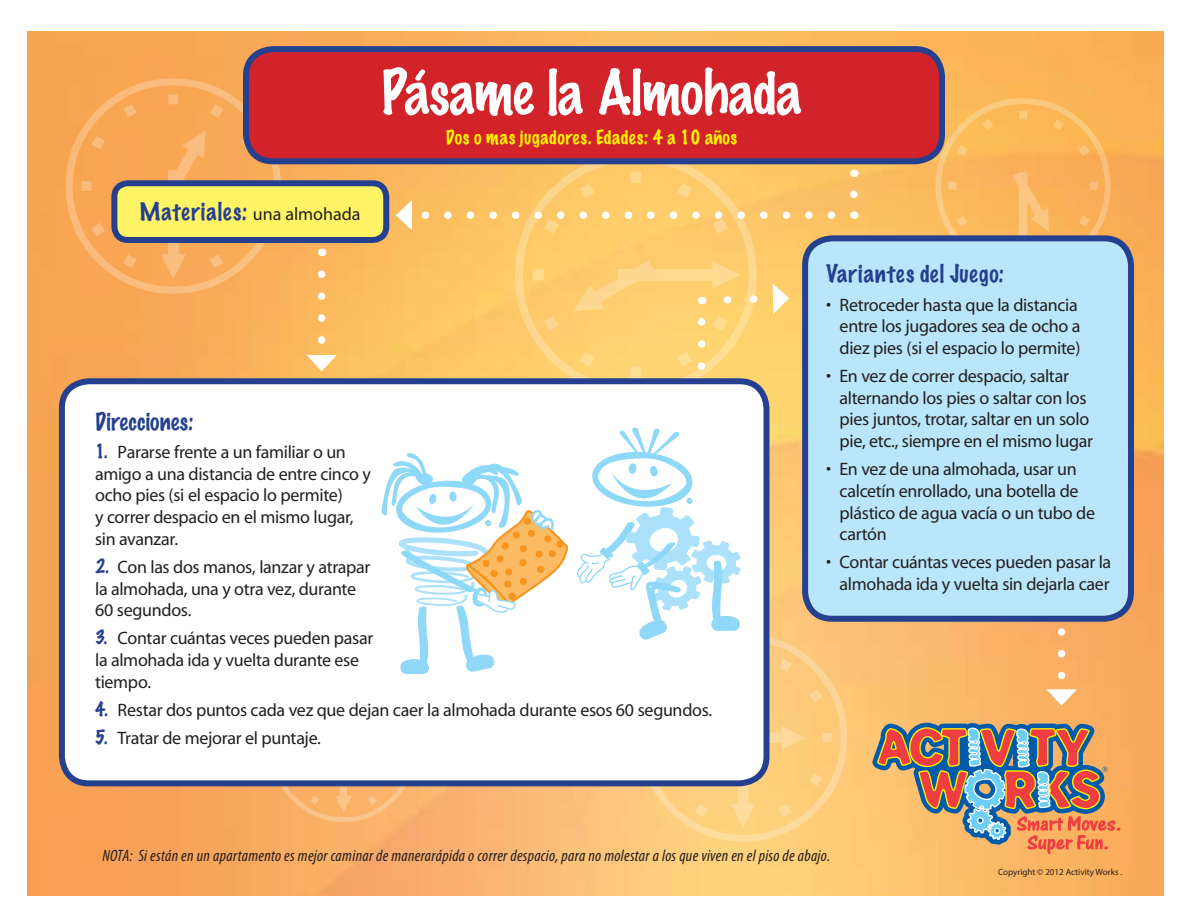
<style>
.page{position:relative;width:1188px;height:918px;background:#fff}
.page>*{position:absolute;margin:0;border:0;box-sizing:border-box;transform-origin:0 0}
.t1{font:100 55.5px "Marker Felt";letter-spacing:-.01em;color:#fff}
.t2{font:100 22.5px "Marker Felt";letter-spacing:.025em;color:#25408f}
.t3{font:100 22.5px "Marker Felt";letter-spacing:.045em;color:#25408f}
.t4{font:18px/21.6px "Myriad";letter-spacing:-.02em;color:#231f20}
.t5{font:100 18px "Marker Felt";letter-spacing:.03em;color:#fff200}
.t6{font:italic condensed 16.5px "Myriad Pro";letter-spacing:.02em;color:#231f20}
.t7{font:9px "Myriad";color:#231f20}
.s1{font-family:"Myriad";font-weight:400;font-size:18px;color:#231f20}
.s2{font-family:"Marker Felt";font-weight:100;color:#25408f}
</style>
<div class="page">
<img style="left:28px;top:32px;width:1136px;height:864px">
<svg style="left:873px;top:723px;width:247px;height:131px;background:#b79176"></svg>
<svg style="left:307px;top:274px;width:30px;height:97px;background:#fbc273"></svg>
<svg style="left:757px;top:283px;width:32px;height:31px"></svg>
<svg style="left:1046px;top:622px;width:31px;height:84px;background:#fab979"></svg>
<div style="left:114px;top:183px;width:272px;height:57px;background:#fff465;border-radius:14px"></div>
<div style="left:111px;top:180px;width:278px;height:63px;border:6px solid #25408f;border-radius:14px"></div>
<div style="left:246px;top:49px;width:696px;height:112px;background:#d2232a;border-radius:27px"></div>
<div style="left:243px;top:46px;width:702px;height:118px;border:6px solid #25408f;border-radius:27px"></div>
<div style="left:805px;top:238px;width:326px;height:381px;background:#b9e6fa;border-radius:27px"></div>
<div style="left:802px;top:235px;width:332px;height:387px;border:6px solid #25408f;border-radius:27px"></div>
<div style="left:62px;top:381px;width:704px;height:402px;background:#fff;border-radius:27px"></div>
<div style="left:59px;top:378px;width:710px;height:408px;border:6px solid #25408f;border-radius:27px"></div>
<svg style="left:850px;top:194px;width:8px;height:11px"></svg>
<svg style="left:396px;top:200px;width:435px;height:30px;background:#fcc772"></svg>
<svg style="left:511px;top:157px;width:246px;height:234px;background:#f2c673"></svg>
<svg style="left:639px;top:630px;width:208px;height:212px;background:#f4cc8c"></svg>
<svg style="left:66px;top:75px;width:215px;height:219px"></svg>
<svg style="left:935px;top:95px;width:176px;height:147px;background:#eead5a"></svg>
<svg style="left:272px;top:427px;width:469px;height:395px"></svg>
<p class="t3" style="left:140px;top:197px;width:223px">Materiales: <span class="s1">una almohada</span></p>
<h1 class="t1" style="left:381px;top:55px;width:422px">Pásame la Almohada</h1>
<p class="t5" style="left:446px;top:124px;width:293px">Dos o mas jugadores. Edades: 4 a 10 años</p>
<p class="t2" style="left:95px;top:406px;width:100px">Direcciones:</p>
<p class="t4" style="left:95px;top:442px;width:277px"><span class="s2">1.</span> Pararse frente a un familiar o un amigo a una distancia de entre cinco y ocho pies (si el espacio lo permite)<br>y correr despacio en el mismo lugar, sin avanzar.</p>
<p class="t4" style="left:95px;top:557px;width:277px"><span class="s2">2.</span> Con las dos manos, lanzar y atrapar la almohada, una y otra vez, durante<br>60 segundos.</p>
<p class="t4" style="left:95px;top:628px;width:280px"><span class="s2">3.</span> Contar cuántas veces pueden pasar la almohada ida y vuelta durante ese tiempo.</p>
<p class="t4" style="left:95px;top:700px;width:619px"><span class="s2">4.</span> Restar dos puntos cada vez que dejan caer la almohada durante esos 60 segundos.</p>
<p class="t4" style="left:95px;top:728px;width:227px"><span class="s2">5.</span> Tratar de mejorar el puntaje.</p>
<p class="t2" style="left:826px;top:258px;width:179px">Variantes del Juego:</p>
<p class="t4" style="left:840px;top:295px;width:243px;text-indent:-14px">• Retroceder hasta que la distancia entre los jugadores sea de ocho a diez pies (si el espacio lo permite)</p>
<p class="t4" style="left:840px;top:366px;width:255px;text-indent:-14px">• En vez de correr despacio, saltar alternando los pies o saltar con los pies juntos, trotar, saltar en un solo pie, etc., siempre en el mismo lugar</p>
<p class="t4" style="left:840px;top:459px;width:257px;text-indent:-14px">• En vez de una almohada, usar un calcetín enrollado, una botella de plástico de agua vacía o un tubo de cartón</p>
<p class="t4" style="left:826px;top:552px;width:287px;text-align:right">• Contar cuántas veces pueden pasar la almohada ida y vuelta sin dejarla caer</p>
<p class="t6" style="left:102px;top:846px;width:729px">NOTA: Si están en un apartamento es mejor caminar de manerarápida o correr despacio, para no molestar a los que viven en el piso de abajo.</p>
<p class="t7" style="left:998px;top:868px;width:126px">Copyright © 2012 Activity Works .</p>
</div>
